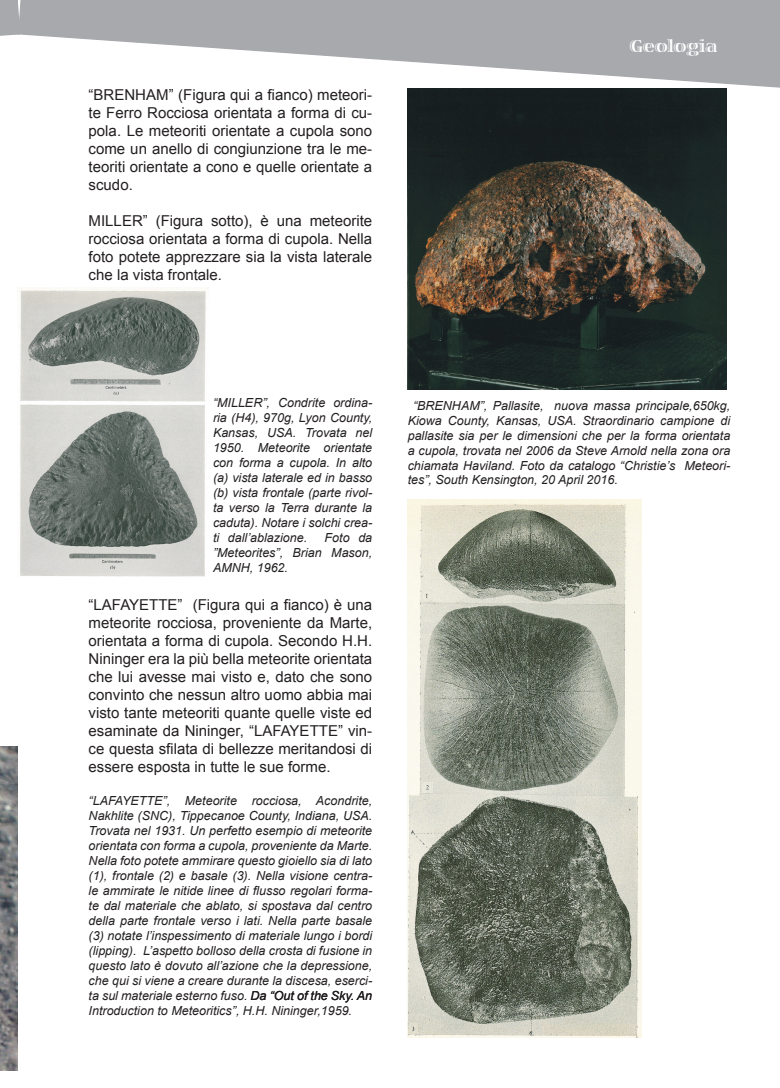
<style>
.page{position:relative;width:780px;height:1088px;background:#fff}
.page>*{position:absolute;margin:0;border:0;box-sizing:border-box;transform-origin:0 0}
.t1{font:700 17.5px "Viva Std";color:#fff}
.t2{font:15px/18px "Arial";color:#231f20;text-align:justify}
.Normale{font:italic 12.5px/15px "Arial";color:#231f20;text-align:justify}
</style>
<div class="page">
<svg style="left:0;top:0;width:18px;height:36px"></svg>
<svg style="left:18px;top:0;width:762px;height:89px"></svg>
<img style="left:0;top:746px;width:18px;height:324px">
<img style="left:407px;top:89px;width:319px;height:300px">
<img style="left:18px;top:287px;width:188px;height:290px">
<img style="left:407px;top:500px;width:234px;height:538px">
<svg style="left:462px;top:1007px;width:7px;height:12px"></svg>
<p class="t2" style="left:89px;top:85px;width:285px">“BRENHAM” (Figura qui a fianco) meteori&shy;te Ferro Rocciosa orientata a forma di cu&shy;pola. Le meteoriti orientate a cupola sono come un anello di congiunzione tra le me&shy;teoriti orientate a cono e quelle orientate a scudo.</p>
<p class="t2" style="left:89px;top:211px;width:285px">MILLER” (Figura sotto), è una meteorite rocciosa orientata a forma di cupola. Nella foto potete apprezzare sia la vista laterale che la vista frontale.</p>
<p class="t1" style="left:629px;top:37px;width:89px">Geologia</p>
<p class="Normale" style="left:213px;top:395px;width:161px">“MILLER”, Condrite ordina&shy;ria (H4), 970g, Lyon County, Kansas, USA. Trovata nel 1950. Meteorite orientate con forma a cupola. In alto (a) vista laterale ed in basso (b) vista frontale (parte rivol&shy;ta verso la Terra durante la caduta). Notare i solchi crea&shy;ti dall’ablazione.</p>
<p class="Normale" style="left:213px;top:530px;width:161px;text-indent:112px">Foto da ”Meteorites”, Brian Mason, AMNH, 1962.</p>
<p class="t2" style="left:89px;top:595px;width:285px">“LAFAYETTE” (Figura qui a fianco) è una meteorite rocciosa, proveniente da Marte, orientata a forma di cupola. Secondo H.H.<br>Nininger era la più bella meteorite orientata che lui avesse mai visto e, dato che sono convinto che nessun altro uomo abbia mai visto tante meteoriti quante quelle viste ed esaminate da Nininger, “LAFAYETTE” vin&shy;ce questa sfilata di bellezze meritandosi di essere esposta in tutte le sue forme.</p>
<p class="Normale" style="left:89px;top:793px;width:285px">“LAFAYETTE”, Meteorite rocciosa, Acondrite, Nakhlite (SNC), Tippecanoe County, Indiana, USA.<br>Trovata nel 1931. Un perfetto esempio di meteorite orientata con forma a cupola, proveniente da Marte.<br>Nella foto potete ammirare questo gioiello sia di lato (1), frontale (2) e basale (3). Nella visione centra&shy;le ammirate le nitide linee di flusso regolari forma&shy;te dal materiale che ablato, si spostava dal centro della parte frontale verso i lati. Nella parte basale (3) notate l’inspessimento di materiale lungo i bordi (lipping). L’aspetto bolloso della crosta di fusione in questo lato è dovuto all’azione che la depressione, che qui si viene a creare durante la discesa, eserci&shy;ta sul materiale esterno fuso. Da “Out of the Sky. An Introduction to Meteoritics”, H.H. Nininger,1959.</p>
<p class="Normale" style="left:407px;top:398px;width:324px;text-align:center">“BRENHAM”, Pallasite, nuova massa principale,650kg, Kiowa County, Kansas, USA. Straordinario campione di pallasite sia per le dimensioni che per la forma orientata a cupola, trovata nel 2006 da Steve Arnold nella zona ora chiamata Haviland. Foto da catalogo “Christie’s Meteori-</p>
<p class="Normale" style="left:407px;top:472px;width:212px">tes”, South Kensington, 20 April 2016.</p>
</div>
